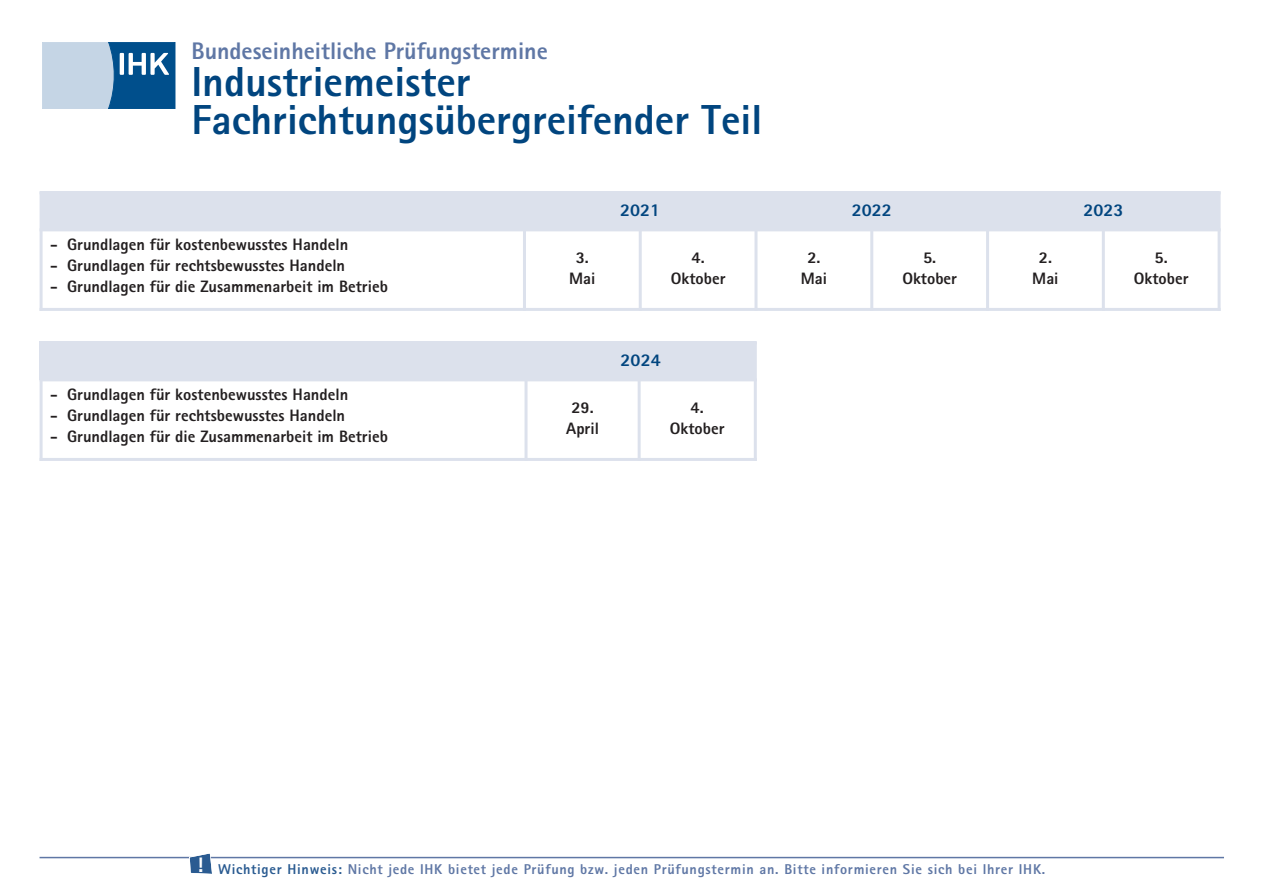
<style>
.page{position:relative;width:1263px;height:893px;background:#fff}
.page>*{position:absolute;margin:0;border:0;box-sizing:border-box;transform-origin:0 0}
.t1{font:800 42px/37.5px "AT Rotis Sans Serif";color:#01457f}
.t2{font:800 24px "AT Rotis Sans Serif";color:#5f77a5}
.t3{font:800 18px "AT Rotis Sans Serif";color:#01457f}
.t4{font:800 16.5px/21px "AT Rotis Sans Serif";color:#231f20;text-align:center}
.t5{font:800 14.25px "AT Rotis Sans Serif";letter-spacing:.05em;color:#5f77a5}
.s1{color:#2a5b91}
</style>
<div class="page">
<svg style="left:42px;top:42px;width:133px;height:67px;background:#769fc1"></svg>
<div style="left:40px;top:191px;width:484px;height:39px;background:#dce1ec"></div>
<div style="left:524px;top:191px;width:232px;height:39px;background:#dce1ec"></div>
<div style="left:756px;top:191px;width:231px;height:39px;background:#dce1ec"></div>
<div style="left:987px;top:191px;width:232px;height:39px;background:#dce1ec"></div>
<hr style="left:40px;top:191px;width:3px;height:120px;background:#dce1ec">
<hr style="left:523px;top:191px;width:3px;height:120px;background:#dce1ec">
<hr style="left:639px;top:228px;width:3px;height:83px;background:#dce1ec">
<hr style="left:754px;top:191px;width:3px;height:120px;background:#dce1ec">
<hr style="left:870px;top:228px;width:3px;height:83px;background:#dce1ec">
<hr style="left:986px;top:191px;width:3px;height:120px;background:#dce1ec">
<hr style="left:1102px;top:228px;width:3px;height:83px;background:#dce1ec">
<hr style="left:1217px;top:191px;width:3px;height:120px;background:#dce1ec">
<hr style="left:40px;top:228px;width:1180px;height:3px;background:#dce1ec">
<hr style="left:40px;top:308px;width:1180px;height:3px;background:#dce1ec">
<hr style="left:40px;top:857px;width:1184px;height:1px;background:#5f77a5">
<svg style="left:189px;top:853px;width:24px;height:21px"></svg>
<div style="left:40px;top:341px;width:486px;height:39px;background:#dce1ec"></div>
<div style="left:526px;top:341px;width:229px;height:39px;background:#dce1ec"></div>
<hr style="left:40px;top:341px;width:3px;height:120px;background:#dce1ec">
<hr style="left:524px;top:341px;width:3px;height:120px;background:#dce1ec">
<hr style="left:638px;top:378px;width:3px;height:83px;background:#dce1ec">
<hr style="left:754px;top:341px;width:3px;height:120px;background:#dce1ec">
<hr style="left:40px;top:378px;width:717px;height:3px;background:#dce1ec">
<hr style="left:40px;top:458px;width:717px;height:3px;background:#dce1ec">
<h2 class="t2" style="left:191px;top:42px;width:358px">Bundeseinheitliche Prüfungstermine</h2>
<h1 class="t1" style="left:191px;top:67px;width:572px">Industriemeister<br>Fachrichtungsübergreifender Teil</h1>
<p class="t4" style="left:50px;top:236px;width:300px">- Grundlagen für kostenbewusstes Handeln</p>
<p class="t4" style="left:50px;top:257px;width:297px">- Grundlagen für rechtsbewusstes Handeln</p>
<p class="t4" style="left:50px;top:278px;width:339px">- Grundlagen für die Zusammenarbeit im Betrieb</p>
<p class="t4" style="left:50px;top:386px;width:300px">- Grundlagen für kostenbewusstes Handeln</p>
<p class="t4" style="left:50px;top:407px;width:297px">- Grundlagen für rechtsbewusstes Handeln</p>
<p class="t4" style="left:50px;top:428px;width:339px">- Grundlagen für die Zusammenarbeit im Betrieb</p>
<p class="t3" style="left:620px;top:203px;width:42px">2021</p>
<p class="t3" style="left:852px;top:203px;width:42px">2022</p>
<p class="t3" style="left:1083px;top:203px;width:42px">2023</p>
<p class="t4" style="left:569px;top:249px;width:28px">3.<br>Mai</p>
<p class="t4" style="left:671px;top:249px;width:56px">4.<br>Oktober</p>
<p class="t4" style="left:801px;top:249px;width:28px">2.<br>Mai</p>
<p class="t4" style="left:902px;top:249px;width:56px">5.<br>Oktober</p>
<p class="t4" style="left:1032px;top:249px;width:28px">2.<br>Mai</p>
<p class="t4" style="left:1134px;top:249px;width:56px">5.<br>Oktober</p>
<p class="t3" style="left:621px;top:353px;width:42px">2024</p>
<p class="t4" style="left:566px;top:399px;width:34px">29.<br>April</p>
<p class="t4" style="left:670px;top:399px;width:56px">4.<br>Oktober</p>
<p class="t5" style="left:197px;top:864px;width:850px"><sup>!</sup> <span class="s1">Wichtiger Hinweis:</span> Nicht jede IHK bietet jede Prüfung bzw. jeden Prüfungstermin an. Bitte informieren Sie sich bei Ihrer IHK.</p>
</div>
